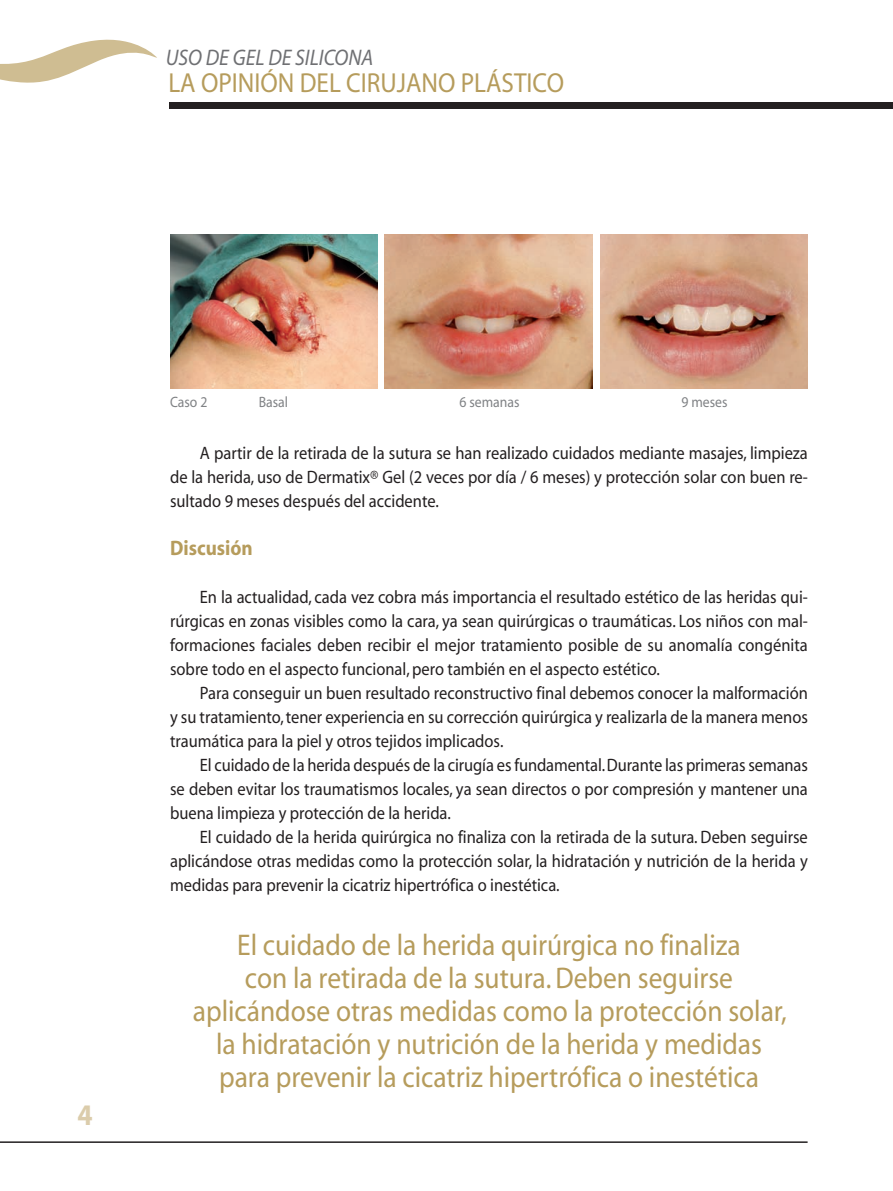
<style>
.page{position:relative;width:893px;height:1191px;background:#fff}
.page>*{position:absolute;margin:0;border:0;box-sizing:border-box;transform-origin:0 0}
.t1{font:30px/33px "Myriad";color:#b69c5c;text-align:center;scale:.92 1}
.t2{font:700 30px "Myriad";color:#dbccab;scale:.92 1}
.t3{font:27.6px "Myriad";color:#b69c5c;scale:.92 1}
.t4{font:italic 22.65px "Myriad";color:#6f7073;scale:.92 1}
.t5{font:700 21px "Myriad";color:#b69c5c;scale:.92 1}
.t6{font:18px/24px "Myriad";color:#231f20;text-align:justify;scale:.92 1}
.t7{font:15px "Myriad";color:#808285;scale:.92 1}
</style>
<div class="page">
<svg style="left:0;top:39px;width:157px;height:44px"></svg>
<div style="left:170px;top:103px;width:723px;height:6px;background:#231f20"></div>
<hr style="left:0;top:1141px;width:808px;height:1px;background:#231f20">
<img style="left:170px;top:234px;width:207px;height:154px">
<img style="left:385px;top:234px;width:207px;height:154px">
<img style="left:600px;top:234px;width:208px;height:154px">
<p class="t4" style="left:166px;top:48px;width:227px">USO DE GEL DE SILICONA</p>
<h2 class="t3" style="left:168px;top:72px;width:432px">LA OPINIÓN DEL CIRUJANO PLÁSTICO</h2>
<h1 class="t2" style="left:77px;top:1103px;width:18px">4</h1>
<p class="t7" style="left:170px;top:396px;width:42px">Caso 2</p>
<p class="t7" style="left:259px;top:396px;width:33px">Basal</p>
<p class="t7" style="left:460px;top:396px;width:67px">6 semanas</p>
<p class="t7" style="left:682px;top:396px;width:51px">9 meses</p>
<p class="t6" style="left:170px;top:442px;width:695px;text-indent:30px">A partir de la retirada de la sutura se han realizado cuidados mediante masajes, limpieza de la herida, uso de Dermatix® Gel (2 veces por día / 6 meses) y protección solar con buen re&shy;sultado 9 meses después del accidente.</p>
<p class="t5" style="left:170px;top:540px;width:92px">Discusión</p>
<p class="t6" style="left:170px;top:586px;width:695px;text-indent:30px">En la actualidad, cada vez cobra más importancia el resultado estético de las heridas qui&shy;rúrgicas en zonas visibles como la cara, ya sean quirúrgicas o traumáticas. Los niños con mal&shy;formaciones faciales deben recibir el mejor tratamiento posible de su anomalía congénita sobre todo en el aspecto funcional, pero también en el aspecto estético.</p>
<p class="t6" style="left:170px;top:682px;width:695px;text-indent:30px">Para conseguir un buen resultado reconstructivo final debemos conocer la malformación y su tratamiento, tener experiencia en su corrección quirúrgica y realizarla de la manera menos traumática para la piel y otros tejidos implicados.</p>
<p class="t6" style="left:170px;top:754px;width:695px;text-indent:30px">El cuidado de la herida después de la cirugía es fundamental. Durante las primeras semanas se deben evitar los traumatismos locales, ya sean directos o por compresión y mantener una buena limpieza y protección de la herida.</p>
<p class="t6" style="left:170px;top:826px;width:695px;text-indent:30px">El cuidado de la herida quirúrgica no finaliza con la retirada de la sutura. Deben seguirse aplicándose otras medidas como la protección solar, la hidratación y nutrición de la herida y medidas para prevenir la cicatriz hipertrófica o inestética.</p>
<p class="t1" style="left:193px;top:931px;width:647px">El cuidado de la herida quirúrgica no finaliza<br>con la retirada de la sutura. Deben seguirse aplicándose otras medidas como la protección solar, la hidratación y nutrición de la herida y medidas para prevenir la cicatriz hipertrófica o inestética</p>
</div>
